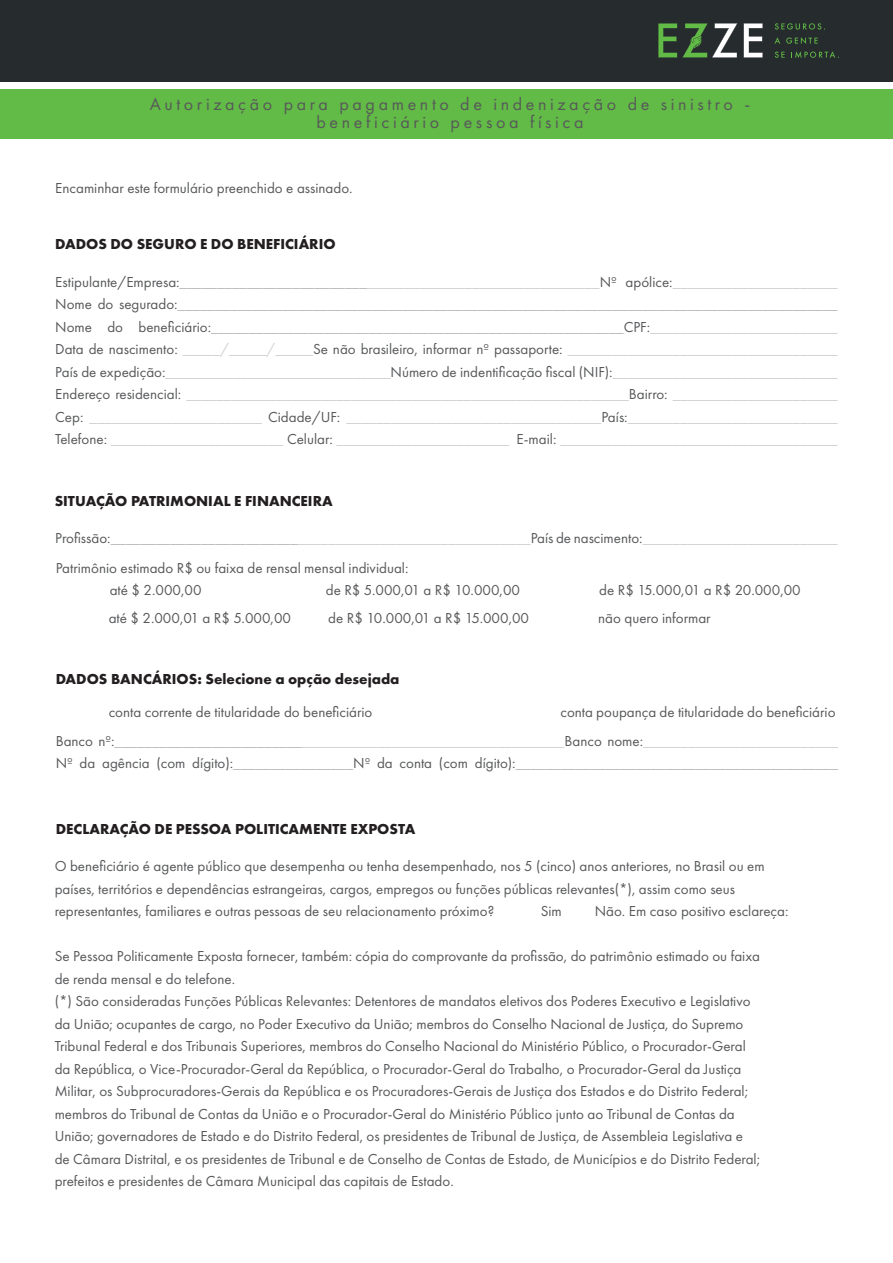
<style>
.page{position:relative;width:893px;height:1263px;background:#fff}
.page>*{position:absolute;margin:0;border:0;box-sizing:border-box;transform-origin:0 0}
.t1{font:18px/18px "Futura PT";letter-spacing:.2em;color:#57585a;text-align:center}
.t2{font:15px/22.5px "Futura PT";color:#57585a}
.t3{font:15px/22.5px "Futura PT";color:#d1d2d4;text-align:justify}
.t4{font:700 15px "Futura PT";color:#231f20}
.t5{font:15px "Futura PT";color:#bcbdc0}
.s1{color:#57585a}
.s2{color:#bcbdc0}
.s3{color:#d1d2d4}
</style>
<div class="page">
<div style="left:0;top:0;width:893px;height:81px;background:#262b2e"></div>
<svg style="left:658px;top:23px;width:105px;height:35px"></svg>
<svg style="left:775px;top:23px;width:50px;height:7px"></svg>
<svg style="left:774px;top:37px;width:6px;height:7px"></svg>
<svg style="left:786px;top:37px;width:32px;height:7px"></svg>
<svg style="left:775px;top:52px;width:10px;height:6px"></svg>
<svg style="left:791px;top:51px;width:48px;height:7px"></svg>
<div style="left:0;top:89px;width:893px;height:49px;background:#62bb46"></div>
<p class="t1" style="left:150px;top:94px;width:602px">Autorização para pagamento de indenização de sinistro - beneficiário pessoa física</p>
<p class="t2" style="left:55px;top:176px;width:299px">Encaminhar este formulário preenchido e assinado.</p>
<p class="t4" style="left:55px;top:234px;width:282px">DADOS DO SEGURO E DO BENEFICIÁRIO</p>
<p class="t3" style="left:55px;top:270px;width:784px"><span class="s1">Estipulante/Empresa:</span><span class="s2">_________________________</span>_______________________________<span class="s1">Nº apólice:</span>______________________ <span class="s1">Nome do segurado:</span><span class="s2">________________________________________________________________________________________ </span><span class="s1">Nome do beneficiário:</span><span class="s2">_______________________________________________________</span><span class="s1">CPF:</span>_________________________ <span class="s1">Data de nascimento:</span> _____/_____/_____<span class="s1">Se não brasileiro, informar nº passaporte:</span> ____________________________________ <span class="s1">País de expedição:</span>______________________________<span class="s1">Número de indentificação fiscal (NIF):</span>______________________________ <span class="s1">Endereço residencial:</span> ___________________________________________________________<span class="s1">Bairro:</span> ______________________ <span class="s1">Cep:</span> _______________________ <span class="s1">Cidade/UF:</span> __________________________________<span class="s1">País:</span>____________________________ <span class="s1">Telefone:</span> _______________________ <span class="s1">Celular:</span> _______________________ <span class="s1">E-mail:</span> _____________________________________</p>
<p class="t4" style="left:55px;top:491px;width:280px">SITUAÇÃO PATRIMONIAL E FINANCEIRA</p>
<p class="t2" style="left:55px;top:523px;width:784px;line-height:29.8px">Profissão:<span class="s2">_________________________</span><span class="s3">_______________________________</span>País de nascimento:<span class="s3">__________________________<br></span>Patrimônio estimado R$ ou faixa de rensal mensal individual:</p>
<p class="t2" style="left:110px;top:579px;width:93px">até $ 2.000,00</p>
<p class="t2" style="left:326px;top:579px;width:196px">de R$ 5.000,01 a R$ 10.000,00</p>
<p class="t2" style="left:599px;top:579px;width:203px">de R$ 15.000,01 a R$ 20.000,00</p>
<p class="t2" style="left:109px;top:607px;width:184px">até $ 2.000,01 a R$ 5.000,00</p>
<p class="t2" style="left:328px;top:607px;width:202px">de R$ 10.000,01 a R$ 15.000,00</p>
<p class="t2" style="left:598px;top:607px;width:114px">não quero informar</p>
<p class="t4" style="left:56px;top:669px;width:345px">DADOS BANCÁRIOS: Selecione a opção desejada</p>
<p class="t2" style="left:109px;top:701px;width:265px">conta corrente de titularidade do beneficiário</p>
<p class="t3" style="left:56px;top:698px;width:784px;line-height:28.3px;text-align:right"><span class="s1">conta poupança de titularidade do beneficiário<br>Banco nº:</span><span class="s2">_________________________</span>___________________________________<span class="s1">Banco nome:</span>__________________________</p>
<p class="t5" style="left:56px;top:754px;width:784px"><span class="s1">Nº da agência (com dígito):</span>________________<span class="s1">Nº da conta (com dígito):</span>___________________________________________</p>
<p class="t4" style="left:56px;top:819px;width:361px">DECLARAÇÃO DE PESSOA POLITICAMENTE EXPOSTA</p>
<p class="t2" style="left:55px;top:855px;width:711px">O beneficiário é agente público que desempenha ou tenha desempenhado, nos 5 (cinco) anos anteriores, no Brasil ou em países, territórios e dependências estrangeiras, cargos, empregos ou funções públicas relevantes(*), assim como seus representantes, familiares e outras pessoas de seu relacionamento próximo?</p>
<p class="t2" style="left:541px;top:900px;width:23px">Sim</p>
<p class="t2" style="left:595px;top:900px;width:195px">Não. Em caso positivo esclareça:</p>
<p class="t2" style="left:55px;top:945px;width:707px">Se Pessoa Politicamente Exposta fornecer, também: cópia do comprovante da profissão, do patrimônio estimado ou faixa de renda mensal e do telefone.<br>(*) São consideradas Funções Públicas Relevantes: Detentores de mandatos eletivos dos Poderes Executivo e Legislativo da União; ocupantes de cargo, no Poder Executivo da União; membros do Conselho Nacional de Justiça, do Supremo Tribunal Federal e dos Tribunais Superiores, membros do Conselho Nacional do Ministério Público, o Procurador-Geral da República, o Vice-Procurador-Geral da República, o Procurador-Geral do Trabalho, o Procurador-Geral da Justiça Militar, os Subprocuradores-Gerais da República e os Procuradores-Gerais de Justiça dos Estados e do Distrito Federal; membros do Tribunal de Contas da União e o Procurador-Geral do Ministério Público junto ao Tribunal de Contas da União; governadores de Estado e do Distrito Federal, os presidentes de Tribunal de Justiça, de Assembleia Legislativa e de Câmara Distrital, e os presidentes de Tribunal e de Conselho de Contas de Estado, de Municípios e do Distrito Federal; prefeitos e presidentes de Câmara Municipal das capitais de Estado.</p>
</div>
